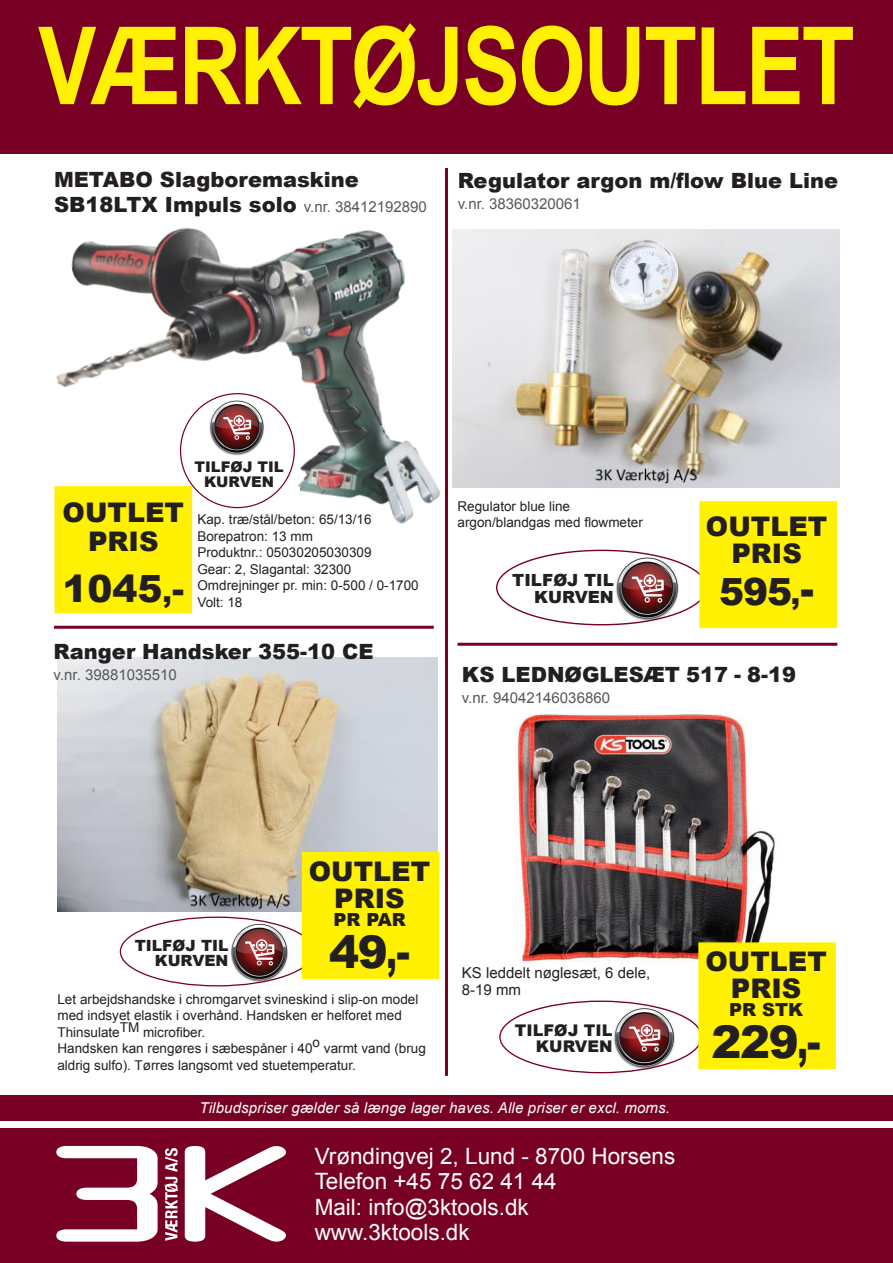
<style>
.page{position:relative;width:893px;height:1263px;background:#fff}
.page>*{position:absolute;margin:0;border:0;box-sizing:border-box;transform-origin:0 0}
.t1{font:700 108px "Arial Narrow";letter-spacing:-.02em;color:#fff101}
.t2{font:900 45px "Arial";color:#231f20}
.t3{font:900 37.5px "Arial";color:#231f20}
.t4{font:900 27px/27px "Arial";color:#231f20;text-align:center}
.t5{font:22.5px "Arial";color:#fff}
.t6{font:900 21px/25.2px "Arial";color:#231f20}
.t7{font:900 18px "Arial";color:#231f20}
.t8{font:900 16.8px/16.8px "Arial";color:#231f20;text-align:right}
.t9{font:900 16.05px/16px "Arial";color:#231f20;text-align:right}
.t10{font:900 15.45px/15.5px "Arial";color:#231f20;text-align:right}
.t11{font:italic 15px "Arial";letter-spacing:.01em;color:#fff}
.t12{font:15px "Arial";color:#57585a}
.t13{font:15px "Arial";color:#231f20}
.t14{font:900 14.7px/14.7px "Arial";color:#231f20;text-align:center}
.t15{font:13.5px/16.5px "Arial";color:#231f20}
.s1{font-weight:400;font-size:15px;color:#57585a}
.s2{font-size:28.5px}
.s3{font-size:36px}
.s4{font-size:45px}
</style>
<div class="page">
<img style="left:455px;top:230px;width:384px;height:258px">
<img style="left:57px;top:657px;width:380px;height:254px">
<div style="left:0;top:0;width:893px;height:153px;background:#790025"></div>
<hr style="left:445px;top:168px;width:3px;height:908px;background:#790025">
<img style="left:54px;top:228px;width:401px;height:353px">
<img style="left:206px;top:393px;width:62px;height:66px">
<div style="left:55px;top:486px;width:137px;height:127px;background:#fff101"></div>
<hr style="left:54px;top:626px;width:380px;height:3px;background:#790025">
<div style="left:0;top:1128px;width:893px;height:135px;background:#790025"></div>
<svg style="left:56px;top:1146px;width:102px;height:95px"></svg>
<svg style="left:185px;top:1146px;width:101px;height:95px"></svg>
<svg style="left:164px;top:1148px;width:14px;height:93px"></svg>
<div style="left:0;top:1095px;width:893px;height:25px;background:#790025"></div>
<img style="left:228px;top:918px;width:64px;height:68px">
<div style="left:302px;top:852px;width:137px;height:127px;background:#fff101"></div>
<img style="left:616px;top:550px;width:66px;height:75px">
<div style="left:699px;top:501px;width:138px;height:127px;background:#fff101;border:2px solid #fff101"></div>
<hr style="left:458px;top:643px;width:379px;height:3px;background:#790025">
<img style="left:517px;top:713px;width:258px;height:250px">
<img style="left:611px;top:1002px;width:67px;height:71px">
<div style="left:698px;top:942px;width:138px;height:127px;background:#fff101;border:2px solid #fff101"></div>
<p class="t1" style="left:38px;top:-16px;width:818px">VÆRKTØJSOUTLET</p>
<p class="t6" style="left:54px;top:166px;width:374px">METABO Slagboremaskine<br>SB18LTX Impuls solo <span class="s1">v.nr. 38412192890</span></p>
<p class="t6" style="left:458px;top:167px;width:382px">Regulator argon m/flow Blue Line</p>
<p class="t12" style="left:458px;top:193px;width:125px">v.nr. 38360320061</p>
<p class="t14" style="left:194px;top:459px;width:91px">TILFØJ TIL<br>KURVEN</p>
<p class="t4" style="left:63px;top:497px;width:123px;line-height:28.5px">OUTLET<br>PRIS</p>
<p class="t3" style="left:63px;top:561px;width:123px">1045<span class="s2">,</span><span class="s3">-</span></p>
<p class="t15" style="left:458px;top:497px;width:114px">Regulator blue line</p>
<p class="t15" style="left:197px;top:511px;width:176px">Kap. træ/stål/beton: 65/13/16</p>
<p class="t15" style="left:458px;top:514px;width:187px">argon/blandgas med flowmeter</p>
<p class="t15" style="left:197px;top:528px;width:117px">Borepatron: 13 mm</p>
<p class="t15" style="left:197px;top:544px;width:176px">Produktnr.: 05030205030309</p>
<p class="t15" style="left:197px;top:561px;width:155px">Gear: 2, Slagantal: 32300</p>
<p class="t15" style="left:197px;top:577px;width:223px">Omdrejninger pr. min: 0-500 / 0-1700</p>
<p class="t15" style="left:197px;top:594px;width:47px">Volt: 18</p>
<p class="t8" style="left:512px;top:571px;width:103px">TILFØJ TIL<br>KURVEN</p>
<p class="t4" style="left:706px;top:512px;width:123px">OUTLET<br>PRIS</p>
<p class="t3" style="left:719px;top:564px;width:96px">595<span class="s2">,</span><span class="s4">-</span></p>
<p class="t6" style="left:54px;top:639px;width:322px">Ranger Handsker 355-10 CE</p>
<p class="t12" style="left:54px;top:665px;width:125px">v.nr. 39881035510</p>
<p class="t6" style="left:462px;top:661px;width:336px">KS LEDNØGLESÆT 517 - 8-19</p>
<p class="t12" style="left:462px;top:687px;width:150px">v.nr. 94042146036860</p>
<p class="t4" style="left:309px;top:857px;width:123px">OUTLET<br>PRIS</p>
<p class="t7" style="left:333px;top:906px;width:74px">PR PAR</p>
<p class="t2" style="left:329px;top:919px;width:82px">49,-</p>
<p class="t15" style="left:57px;top:991px;width:362px">Let arbejdshandske i chromgarvet svineskind i slip-on model med indsyet elastik i overhånd. Handsken er helforet med</p>
<p class="t15" style="left:57px;top:1024px;width:149px">ThinsulateTM microfiber.</p>
<p class="t15" style="left:57px;top:1040px;width:370px">Handsken kan rengøres i sæbespåner i 40o varmt vand (brug aldrig sulfo). Tørres langsomt ved stuetemperatur.</p>
<p class="t10" style="left:135px;top:937px;width:95px">TILFØJ TIL<br>KURVEN</p>
<p class="t13" style="left:462px;top:963px;width:190px">KS leddelt nøglesæt, 6 dele,</p>
<p class="t13" style="left:462px;top:979px;width:61px">8-19 mm</p>
<p class="t9" style="left:515px;top:1022px;width:99px">TILFØJ TIL<br>KURVEN</p>
<p class="t4" style="left:705px;top:947px;width:123px">OUTLET<br>PRIS</p>
<p class="t7" style="left:729px;top:996px;width:75px">PR STK</p>
<p class="t2" style="left:711px;top:1009px;width:111px">229,-</p>
<p class="t11" style="left:200px;top:1098px;width:472px">Tilbudspriser gælder så længe lager haves. Alle priser er excl. moms.</p>
<p class="t5" style="left:315px;top:1140px;width:362px">Vrøndingvej 2, Lund - 8700 Horsens</p>
<p class="t5" style="left:315px;top:1165px;width:244px">Telefon +45 75 62 41 44</p>
<p class="t5" style="left:315px;top:1191px;width:216px">Mail: info@3ktools.dk</p>
<p class="t5" style="left:315px;top:1216px;width:157px">www.3ktools.dk</p>
</div>
